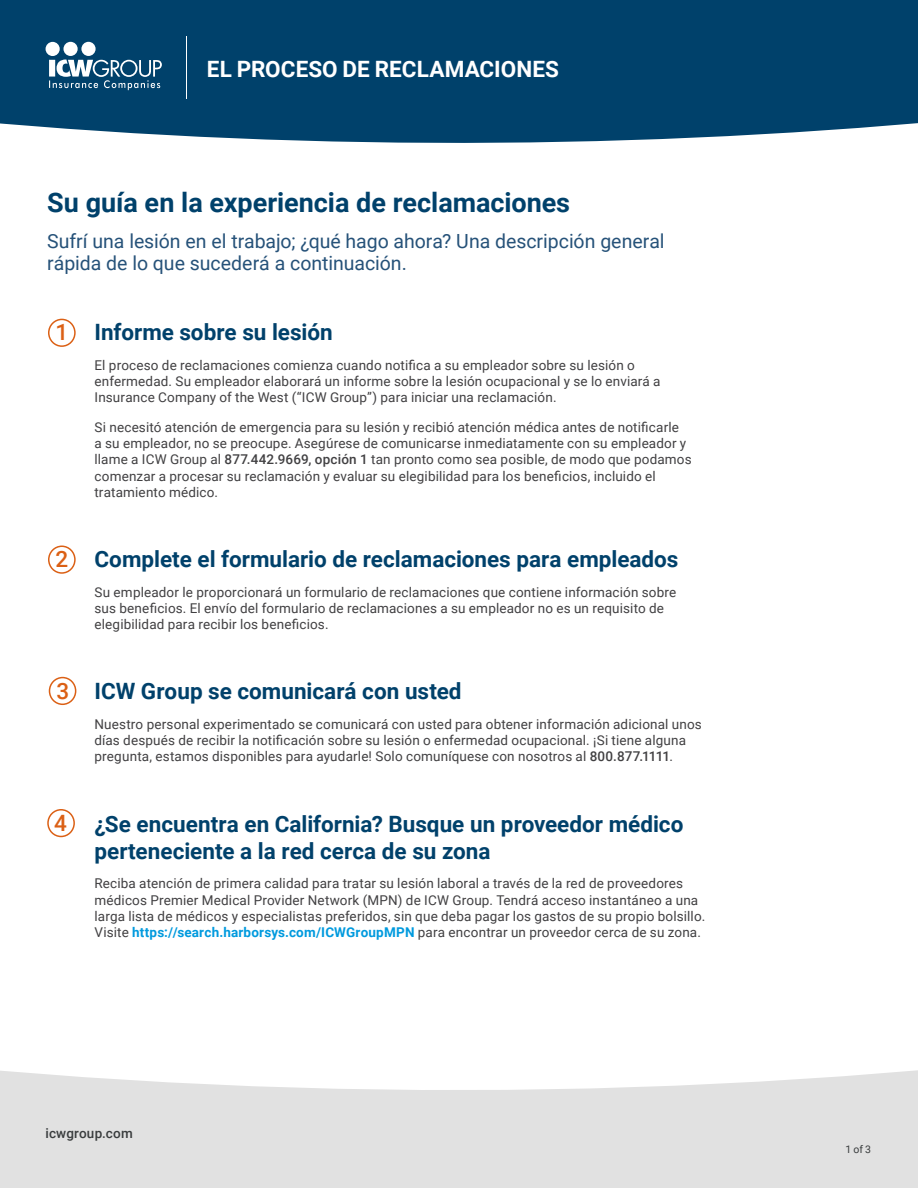
<style>
.page{position:relative;width:918px;height:1188px;background:#fff}
.page>*{position:absolute;margin:0;border:0;box-sizing:border-box;transform-origin:0 0}
.t1{font:700 27px "Roboto";color:#00416b}
.t2{font:700 22.5px/27px "Roboto";color:#00416b}
.t3{font:700 22.5px "Roboto";letter-spacing:.005em;color:#fff}
.t4{font:500 22.5px "Roboto";color:#db6015}
.t5{font:19.5px/22.5px "Roboto";color:#265279}
.t6{font:13.5px/16.2px "Roboto";letter-spacing:.01em;color:#414042}
.t7{font:500 13.5px "Roboto";letter-spacing:.015em;color:#393c3d}
.t8{font:10.5px "Roboto";color:#393c3d}
.s1{font-weight:500}
.s2{font-weight:700;color:#009ade}
</style>
<div class="page">
<div style="left:0;top:0;width:918px;height:142px;background:#00416b"></div>
<hr style="left:186px;top:36px;width:1px;height:63px;background:#fff">
<svg style="left:46px;top:42px;width:116px;height:48px"></svg>
<svg style="left:0;top:1070px;width:918px;height:118px;background:#e4e4e4"></svg>
<div style="left:48px;top:319px;width:28px;height:28px;border:2px solid #db6015;border-radius:50%"></div>
<div style="left:48px;top:546px;width:28px;height:28px;border:2px solid #db6015;border-radius:50%"></div>
<div style="left:49px;top:677px;width:27px;height:28px;border:2px solid #db6015;border-radius:50%"></div>
<div style="left:47px;top:809px;width:28px;height:28px;border:2px solid #db6015;border-radius:50%"></div>
<h2 class="t3" style="left:207px;top:53px;width:354px">EL PROCESO DE RECLAMACIONES</h2>
<h1 class="t1" style="left:47px;top:183px;width:524px">Su guía en la experiencia de reclamaciones</h1>
<h3 class="t5" style="left:47px;top:229px;width:619px">Sufrí una lesión en el trabajo; ¿qué hago ahora? Una descripción general rápida de lo que sucederá a continuación.</h3>
<h2 class="t4" style="left:55px;top:316px;width:14px">1</h2>
<h2 class="t2" style="left:94px;top:318px;width:240px">Informe sobre su lesión</h2>
<p class="t6" style="left:94px;top:357px;width:568px">El proceso de reclamaciones comienza cuando notifica a su empleador sobre su lesión o enfermedad. Su empleador elaborará un informe sobre la lesión ocupacional y se lo enviará a<br>Insurance Company of the West (“ICW Group”) para iniciar una reclamación.</p>
<p class="t6" style="left:94px;top:419px;width:599px">Si necesitó atención de emergencia para su lesión y recibió atención médica antes de notificarle<br>a su empleador, no se preocupe. Asegúrese de comunicarse inmediatamente con su empleador y llame a ICW Group al <span class="s1">877.442.9669, opción 1</span> tan pronto como sea posible, de modo que podamos comenzar a procesar su reclamación y evaluar su elegibilidad para los beneficios, incluido el tratamiento médico.</p>
<h2 class="t4" style="left:55px;top:543px;width:14px">2</h2>
<h2 class="t2" style="left:94px;top:545px;width:586px">Complete el formulario de reclamaciones para empleados</h2>
<p class="t6" style="left:94px;top:583px;width:583px">Su empleador le proporcionará un formulario de reclamaciones que contiene información sobre sus beneficios. El envío del formulario de reclamaciones a su empleador no es un requisito de elegibilidad para recibir los beneficios.</p>
<h2 class="t4" style="left:56px;top:675px;width:14px">3</h2>
<h2 class="t2" style="left:94px;top:677px;width:369px">ICW Group se comunicará con usted</h2>
<p class="t6" style="left:94px;top:716px;width:609px">Nuestro personal experimentado se comunicará con usted para obtener información adicional unos días después de recibir la notificación sobre su lesión o enfermedad ocupacional. ¡Si tiene alguna pregunta, estamos disponibles para ayudarle! Solo comuníquese con nosotros al <span class="s1">800.877.1111</span>.</p>
<h2 class="t4" style="left:54px;top:807px;width:14px">4</h2>
<h2 class="t2" style="left:94px;top:809px;width:590px">¿Se encuentra en California? Busque un proveedor médico perteneciente a la red cerca de su zona</h2>
<p class="t6" style="left:94px;top:875px;width:612px">Reciba atención de primera calidad para tratar su lesión laboral a través de la red de proveedores médicos Premier Medical Provider Network (MPN) de ICW Group. Tendrá acceso instantáneo a una larga lista de médicos y especialistas preferidos, sin que deba pagar los gastos de su propio bolsillo.<br>Visite <span class="s2">https://search.harborsys.com/ICWGroupMPN</span> para encontrar un proveedor cerca de su zona.</p>
<p class="t7" style="left:46px;top:1124px;width:89px">icwgroup.com</p>
<p class="t8" style="left:846px;top:1142px;width:27px">1 of 3</p>
</div>
